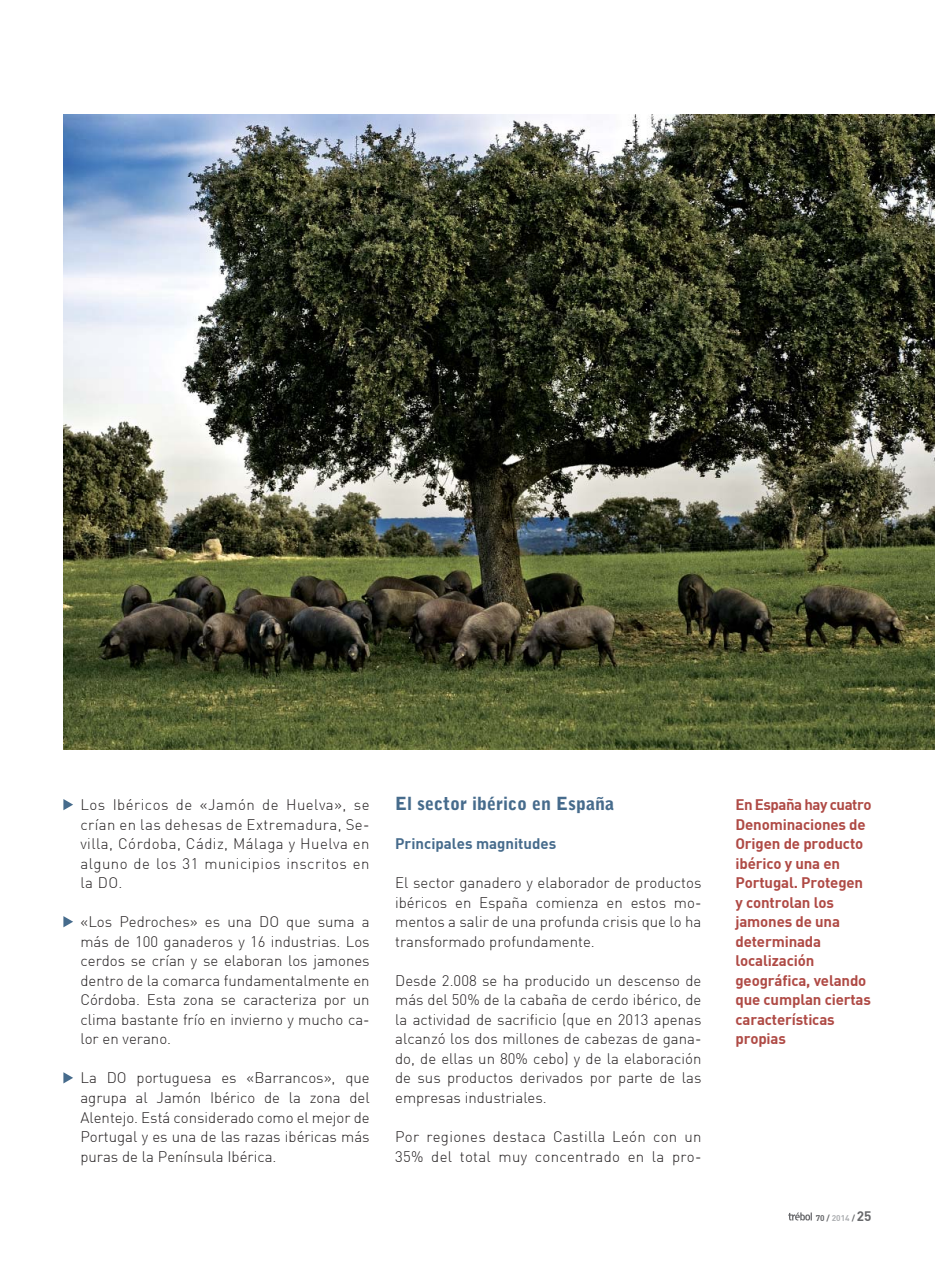
<style>
.page{position:relative;width:935px;height:1263px;background:#fff}
.page>*{position:absolute;margin:0;border:0;box-sizing:border-box;transform-origin:0 0}
.t1{font:900 18px "Bell Gothic Std";color:#466b8c}
.t2{font:300 15px/19.5px "DIN";color:#231f20;text-align:justify}
.t3{font:700 15px/19.5px "DIN";letter-spacing:-.01em;color:#af4a45}
.t4{font:300 15px/19.5px "DIN";letter-spacing:.02em;color:#231f20}
.t5{font:700 15px "DIN";color:#466b8c}
.t6{font:700 8.25px "DIN";color:#67686b}
.s1{color:#aeb0b3}
.s2{font-size:13.5px}
</style>
<div class="page">
<svg style="left:788px;top:1212px;width:24px;height:8px"></svg>
<svg style="left:63px;top:799px;width:10px;height:11px"></svg>
<svg style="left:63px;top:916px;width:10px;height:11px"></svg>
<svg style="left:63px;top:1072px;width:10px;height:11px"></svg>
<img style="left:63px;top:114px;width:872px;height:635px">
<p class="t2" style="left:80px;top:795px;width:291px">Los Ibéricos de «Jamón de Huelva», se crían en las dehesas de Extremadura, Se&shy;villa, Córdoba, Cádiz, Málaga y Huelva en alguno de los 31 municipios inscritos en la DO.</p>
<p class="t2" style="left:80px;top:912px;width:291px">«Los Pedroches» es una DO que suma a más de 100 ganaderos y 16 industrias. Los cerdos se crían y se elaboran los jamones dentro de la comarca fundamentalmente en Córdoba. Esta zona se caracteriza por un clima bastante frío en invierno y mucho ca&shy;lor en verano.</p>
<p class="t2" style="left:80px;top:1068px;width:291px">La DO portuguesa es «Barrancos», que agrupa al Jamón Ibérico de la zona del Alentejo. Está considerado como el mejor de Portugal y es una de las razas ibéricas más puras de la Península Ibérica.</p>
<p class="t1" style="left:395px;top:795px;width:220px">El sector ibérico en España</p>
<p class="t5" style="left:395px;top:834px;width:163px">Principales magnitudes</p>
<p class="t2" style="left:395px;top:873px;width:308px">El sector ganadero y elaborador de productos ibéricos en España comienza en estos mo&shy;mentos a salir de una profunda crisis que lo ha transformado profundamente.</p>
<p class="t2" style="left:395px;top:970px;width:308px">Desde 2.008 se ha producido un descenso de más del 50% de la cabaña de cerdo ibérico, de la actividad de sacrificio (que en 2013 apenas alcanzó los dos millones de cabezas de gana&shy;do, de ellas un 80% cebo) y de la elaboración de sus productos derivados por parte de las empresas industriales.</p>
<p class="t4" style="left:395px;top:1126px;width:308px">Por regiones destaca Castilla León con un<br>35% del total muy concentrado en la pro-</p>
<p class="t3" style="left:735px;top:794px;width:138px">En España hay cuatro<br>Denominaciones de<br>Origen de producto ibérico y una en<br>Portugal. Protegen y controlan los jamones de una determinada localización geográfica, velando que cumplan ciertas características propias</p>
<p class="t6" style="left:815px;top:1211px;width:57px">70 / <span class="s1">2014</span> / <span class="s2">25</span></p>
</div>
